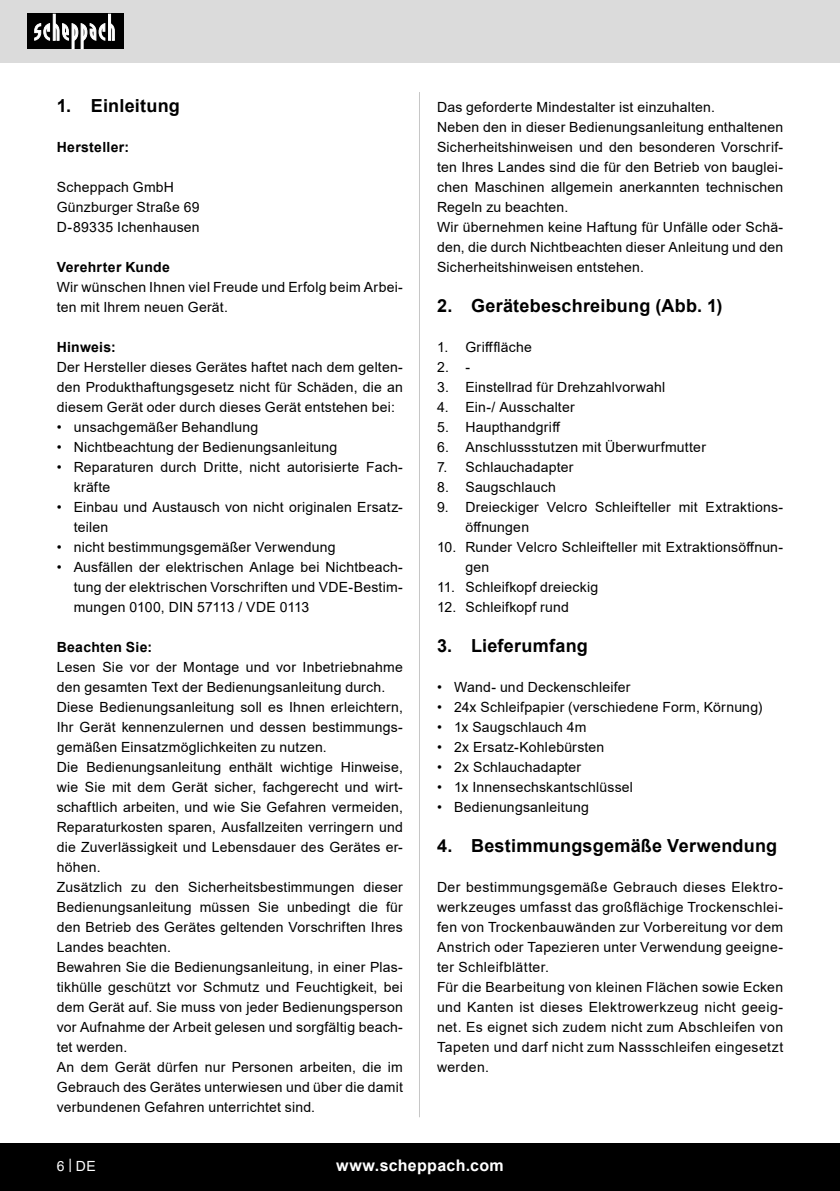
<style>
.page{position:relative;width:840px;height:1191px;background:#fff}
.page>*{position:absolute;margin:0;border:0;box-sizing:border-box;transform-origin:0 0}
.t1{font:700 18px "Arial";letter-spacing:.015em;color:#000}
.t2{font:700 16px "Arial";letter-spacing:.02em;color:#fff}
.t3{font:14px/20px "Arial";letter-spacing:.015em;color:#000;text-align:justify}
.t4{font:700 14px "Arial";letter-spacing:.02em;color:#000}
.t5{font:14px "Arial";color:#fff}
</style>
<div class="page">
<div style="left:0;top:0;width:839px;height:63px;background:#dbdbdb"></div>
<div style="left:0;top:1143px;width:839px;height:48px;background:#000"></div>
<div style="left:27px;top:14px;width:96px;height:35px;background:#000"></div>
<svg style="left:34px;top:14px;width:81px;height:35px"></svg>
<hr style="left:419px;top:92px;width:1px;height:1025px;background:#c7c7c7">
<p class="t1" style="left:57px;top:93px;width:125px">1. Einleitung</p>
<p class="t4" style="left:57px;top:137px;width:74px">Hersteller:</p>
<p class="t3" style="left:57px;top:177px;width:119px">Scheppach GmbH</p>
<p class="t3" style="left:57px;top:197px;width:144px">Günzburger Straße 69</p>
<p class="t3" style="left:57px;top:217px;width:144px">D-89335 Ichenhausen</p>
<p class="t4" style="left:57px;top:257px;width:115px">Verehrter Kunde</p>
<p class="t3" style="left:57px;top:277px;width:347px">Wir wünschen Ihnen viel Freude und Erfolg beim Arbei&shy;ten mit Ihrem neuen Gerät.</p>
<p class="t4" style="left:57px;top:337px;width:61px">Hinweis:</p>
<p class="t3" style="left:57px;top:357px;width:347px">Der Hersteller dieses Gerätes haftet nach dem gelten&shy;den Produkthaftungsgesetz nicht für Schäden, die an diesem Gerät oder durch dieses Gerät entstehen bei:</p>
<p class="t3" style="left:57px;top:417px;width:203px">• unsachgemäßer Behandlung</p>
<p class="t3" style="left:57px;top:437px;width:282px">• Nichtbeachtung der Bedienungsanleitung</p>
<p class="t3" style="left:74px;top:457px;width:330px;text-indent:-17px">• Reparaturen durch Dritte, nicht autorisierte Fach&shy;kräfte</p>
<p class="t3" style="left:74px;top:497px;width:330px;text-indent:-17px">• Einbau und Austausch von nicht originalen Ersatz&shy;teilen</p>
<p class="t3" style="left:57px;top:537px;width:280px">• nicht bestimmungsgemäßer Verwendung</p>
<p class="t3" style="left:74px;top:557px;width:330px;text-indent:-17px">• Ausfällen der elektrischen Anlage bei Nichtbeach&shy;tung der elektrischen Vorschriften und VDE-Bestim&shy;mungen 0100, DIN 57113 / VDE 0113</p>
<p class="t4" style="left:57px;top:637px;width:97px">Beachten Sie:</p>
<p class="t3" style="left:57px;top:657px;width:347px">Lesen Sie vor der Montage und vor Inbetriebnahme den gesamten Text der Bedienungsanleitung durch.</p>
<p class="t3" style="left:57px;top:697px;width:347px">Diese Bedienungsanleitung soll es Ihnen erleichtern, Ihr Gerät kennenzulernen und dessen bestimmungs&shy;gemäßen Einsatzmöglichkeiten zu nutzen.</p>
<p class="t3" style="left:57px;top:757px;width:347px">Die Bedienungsanleitung enthält wichtige Hinweise, wie Sie mit dem Gerät sicher, fachgerecht und wirt&shy;schaftlich arbeiten, und wie Sie Gefahren vermeiden, Reparaturkosten sparen, Ausfallzeiten verringern und die Zuverlässigkeit und Lebensdauer des Gerätes er&shy;höhen.</p>
<p class="t3" style="left:57px;top:877px;width:347px">Zusätzlich zu den Sicherheitsbestimmungen dieser Bedienungsanleitung müssen Sie unbedingt die für den Betrieb des Gerätes geltenden Vorschriften Ihres Landes beachten.</p>
<p class="t3" style="left:57px;top:957px;width:347px">Bewahren Sie die Bedienungsanleitung, in einer Plas&shy;tikhülle geschützt vor Schmutz und Feuchtigkeit, bei dem Gerät auf. Sie muss von jeder Bedienungsperson vor Aufnahme der Arbeit gelesen und sorgfältig beach&shy;tet werden.</p>
<p class="t3" style="left:57px;top:1057px;width:347px">An dem Gerät dürfen nur Personen arbeiten, die im Gebrauch des Gerätes unterwiesen und über die damit verbundenen Gefahren unterrichtet sind.</p>
<p class="t3" style="left:437px;top:97px;width:279px">Das geforderte Mindestalter ist einzuhalten.</p>
<p class="t3" style="left:437px;top:117px;width:347px">Neben den in dieser Bedienungsanleitung enthaltenen Sicherheitshinweisen und den besonderen Vorschrif&shy;ten Ihres Landes sind die für den Betrieb von bauglei&shy;chen Maschinen allgemein anerkannten technischen Regeln zu beachten.</p>
<p class="t3" style="left:437px;top:217px;width:347px">Wir übernehmen keine Haftung für Unfälle oder Schä&shy;den, die durch Nichtbeachten dieser Anleitung und den Sicherheitshinweisen entstehen.</p>
<p class="t1" style="left:437px;top:293px;width:287px">2. Gerätebeschreibung (Abb. 1)</p>
<p class="t3" style="left:437px;top:337px;width:96px">1. Grifffläche</p>
<p class="t3" style="left:437px;top:357px;width:35px">2. -</p>
<p class="t3" style="left:437px;top:377px;width:229px">3. Einstellrad für Drehzahlvorwahl</p>
<p class="t3" style="left:437px;top:397px;width:139px">4. Ein-/ Ausschalter</p>
<p class="t3" style="left:437px;top:417px;width:125px">5. Haupthandgriff</p>
<p class="t3" style="left:437px;top:437px;width:270px">6. Anschlussstutzen mit Überwurfmutter</p>
<p class="t3" style="left:437px;top:457px;width:138px">7. Schlauchadapter</p>
<p class="t3" style="left:437px;top:477px;width:120px">8. Saugschlauch</p>
<p class="t3" style="left:465px;top:497px;width:319px;text-indent:-28px">9. Dreieckiger Velcro Schleifteller mit Extraktions&shy;öffnungen</p>
<p class="t3" style="left:465px;top:537px;width:319px;text-indent:-28px">10. Runder Velcro Schleifteller mit Extraktionsöffnun&shy;gen</p>
<p class="t3" style="left:437px;top:577px;width:163px">11. Schleifkopf dreieckig</p>
<p class="t3" style="left:437px;top:597px;width:133px">12. Schleifkopf rund</p>
<p class="t1" style="left:437px;top:633px;width:152px">3. Lieferumfang</p>
<p class="t3" style="left:437px;top:677px;width:195px">• Wand- und Deckenschleifer</p>
<p class="t3" style="left:437px;top:697px;width:326px">• 24x Schleifpapier (verschiedene Form, Körnung)</p>
<p class="t3" style="left:437px;top:717px;width:151px">• 1x Saugschlauch 4m</p>
<p class="t3" style="left:437px;top:737px;width:169px">• 2x Ersatz-Kohlebürsten</p>
<p class="t3" style="left:437px;top:757px;width:146px">• 2x Schlauchadapter</p>
<p class="t3" style="left:437px;top:777px;width:197px">• 1x Innensechskantschlüssel</p>
<p class="t3" style="left:437px;top:797px;width:153px">• Bedienungsanleitung</p>
<p class="t1" style="left:437px;top:833px;width:341px">4. Bestimmungsgemäße Verwendung</p>
<p class="t3" style="left:437px;top:877px;width:347px">Der bestimmungsgemäße Gebrauch dieses Elektro&shy;werkzeuges umfasst das großflächige Trockenschlei&shy;fen von Trockenbauwänden zur Vorbereitung vor dem Anstrich oder Tapezieren unter Verwendung geeigne&shy;ter Schleifblätter.</p>
<p class="t3" style="left:437px;top:977px;width:347px">Für die Bearbeitung von kleinen Flächen sowie Ecken und Kanten ist dieses Elektrowerkzeug nicht geeig&shy;net. Es eignet sich zudem nicht zum Abschleifen von Tapeten und darf nicht zum Nassschleifen eingesetzt werden.</p>
<p class="t5" style="left:57px;top:1156px;width:40px">6 | DE</p>
<p class="t2" style="left:336px;top:1154px;width:169px">www.scheppach.com</p>
</div>
